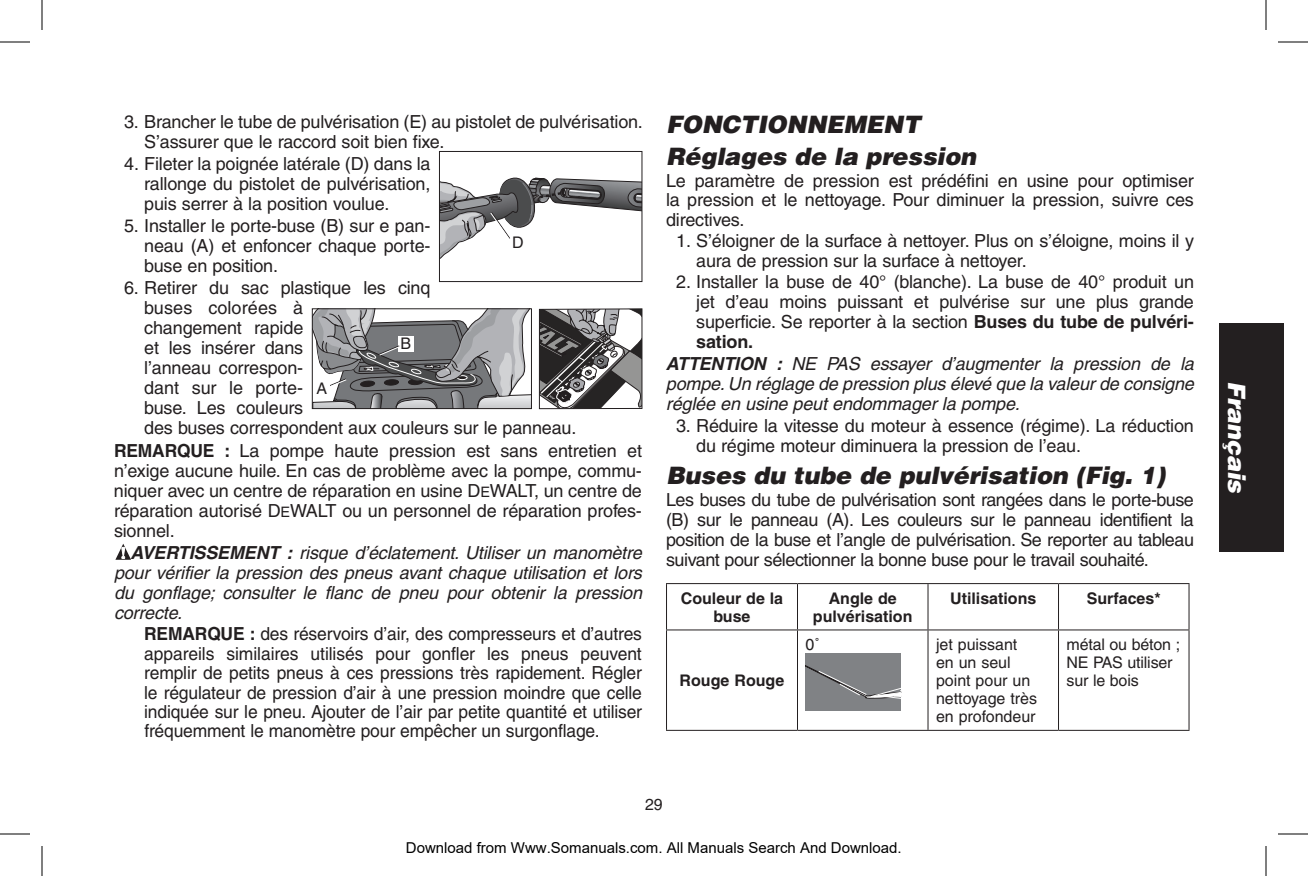
<style>
.page{position:relative;width:1308px;height:876px;background:#fff}
.page>*{position:absolute;margin:0;border:0;box-sizing:border-box;transform-origin:0 0}
.t1{font:italic 900 24px/32px "Helvetica";letter-spacing:-.005em;color:#231f20}
.t2{font:italic 900 24px "Helvetica";color:#fff}
.t3{font:18px/20px "Helvetica";letter-spacing:-.01em;color:#231f20}
.t4{font:italic 18px/20px "Helvetica";letter-spacing:-.01em;color:#231f20;text-align:justify}
.t5{font:italic 700 18px "Helvetica";letter-spacing:-.01em;color:#231f20}
.t6{font:700 18px "Helvetica";color:#231f20}
.t7{font:16px/18px "Helvetica";color:#231f20}
.t8{font:700 16px/18px "Helvetica";color:#231f20;text-align:center}
.t9{font:15px "Arial";color:#000}
.s1{font-weight:700}
.s2{font-family:"Helvetica SC800";font-size:14.4px}
</style>
<div class="page">
<div style="left:1219px;top:323px;width:65px;height:228px;background:#231f20"></div>
<svg style="left:439px;top:168px;width:203px;height:114px"></svg>
<svg style="left:541px;top:310px;width:99px;height:97px"></svg>
<div style="left:539px;top:308px;width:103px;height:101px;border:1px solid #231f20"></div>
<svg style="left:312px;top:309px;width:219px;height:100px;background:#959698"></svg>
<div style="left:314px;top:382px;width:16px;height:13px;background:#fff"></div>
<svg style="left:115px;top:544px;width:16px;height:16px"></svg>
<hr style="left:666px;top:583px;width:132px;height:1px;background:#231f20">
<hr style="left:666px;top:584px;width:1px;height:45px;background:#231f20">
<hr style="left:798px;top:583px;width:130px;height:1px;background:#231f20">
<hr style="left:797px;top:584px;width:1px;height:45px;background:#231f20">
<hr style="left:928px;top:583px;width:131px;height:1px;background:#231f20">
<hr style="left:928px;top:584px;width:1px;height:45px;background:#231f20">
<hr style="left:1059px;top:583px;width:131px;height:1px;background:#231f20">
<hr style="left:1058px;top:584px;width:1px;height:45px;background:#231f20">
<hr style="left:1189px;top:584px;width:1px;height:45px;background:#231f20">
<hr style="left:666px;top:629px;width:132px;height:1px;background:#231f20">
<hr style="left:666px;top:630px;width:1px;height:100px;background:#231f20">
<hr style="left:798px;top:629px;width:130px;height:1px;background:#231f20">
<hr style="left:797px;top:630px;width:1px;height:100px;background:#231f20">
<hr style="left:928px;top:629px;width:131px;height:1px;background:#231f20">
<hr style="left:928px;top:630px;width:1px;height:100px;background:#231f20">
<hr style="left:1059px;top:629px;width:131px;height:1px;background:#231f20">
<hr style="left:1058px;top:630px;width:1px;height:100px;background:#231f20">
<hr style="left:1189px;top:630px;width:1px;height:100px;background:#231f20">
<hr style="left:666px;top:730px;width:132px;height:1px;background:#231f20">
<hr style="left:798px;top:730px;width:130px;height:1px;background:#231f20">
<hr style="left:928px;top:730px;width:131px;height:1px;background:#231f20">
<hr style="left:1059px;top:730px;width:131px;height:1px;background:#231f20">
<div style="left:806px;top:654px;width:95px;height:57px;background:#808285"></div>
<svg style="left:806px;top:665px;width:95px;height:34px"></svg>
<hr style="left:0;top:42px;width:30px;height:1px;background:#000">
<hr style="left:1278px;top:42px;width:30px;height:1px;background:#000">
<hr style="left:0;top:834px;width:30px;height:1px;background:#000">
<hr style="left:1278px;top:834px;width:30px;height:1px;background:#000">
<hr style="left:42px;top:0;width:1px;height:30px;background:#000">
<hr style="left:42px;top:846px;width:1px;height:30px;background:#000">
<hr style="left:1266px;top:0;width:1px;height:30px;background:#000">
<hr style="left:1266px;top:846px;width:1px;height:30px;background:#000">
<p class="t3" style="left:144px;top:112px;width:500px;text-indent:-20px">3. Brancher le tube de pulvérisation (E) au pistolet de pulvérisation.<br>S’assurer que le raccord soit bien fixe.</p>
<p class="t3" style="left:124px;top:154px;width:308px">4. Fileter la poignée latérale (D) dans la</p>
<p class="t3" style="left:144px;top:174px;width:288px">rallonge du pistolet de pulvérisation, puis serrer à la position voulue.</p>
<p class="t3" style="left:144px;top:216px;width:288px;text-align:justify;text-indent:-20px">5. Installer le porte-buse (B) sur e pan&shy;neau (A) et enfoncer chaque porte&shy;buse en position.</p>
<p class="t3" style="left:144px;top:278px;width:288px;text-indent:-20px">6. Retirer du sac plastique les cinq buses colorées à</p>
<p class="t7" style="left:401px;top:334px;width:12px">B</p>
<p class="t7" style="left:316px;top:380px;width:12px">A</p>
<p class="t7" style="left:512px;top:233px;width:13px">D</p>
<p class="t3" style="left:144px;top:318px;width:434px">changement rapide<br>et les insérer dans<br>l’anneau correspon-<br>dant sur le porte-<br>buse. Les couleurs<br>des buses correspondent aux couleurs sur le panneau.</p>
<p class="t6" style="left:114px;top:439px;width:89px">REMARQUE</p>
<p class="t3" style="left:114px;top:440px;width:530px;text-align:justify;text-indent:111px"><span class="s1">:</span> La pompe haute pression est sans entretien et n’exige aucune huile. En cas de problème avec la pompe, commu&shy;niquer avec un centre de réparation en usine D<span class="s2">e</span>WALT, un centre de réparation autorisé D<span class="s2">e</span>WALT ou un personnel de réparation profes&shy;sionnel.</p>
<p class="t5" style="left:130px;top:541px;width:101px">AVERTISSEME</p>
<p class="t4" style="left:114px;top:542px;width:530px;text-indent:142px"><span class="s1">NT :</span> risque d’éclatement. Utiliser un manomètre pour vérifier la pression des pneus avant chaque utilisation et lors du gonflage; consulter le flanc de pneu pour obtenir la pression correcte.</p>
<p class="t6" style="left:114px;top:623px;width:15px">RE</p>
<p class="t3" style="left:144px;top:624px;width:499px;line-height:19.4px;text-align:justify;text-indent:24px"><span class="s1">MARQUE :</span> des réservoirs d’air, des compresseurs et d’autres appareils similaires utilisés pour gonfler les pneus peuvent remplir de petits pneus à ces pressions très rapidement. Régler le régulateur de pression d’air à une pression moindre que celle indiquée sur le pneu. Ajouter de l’air par petite quantité et utiliser fréquemment le manomètre pour empêcher un surgonflage.</p>
<h1 class="t1" style="left:666px;top:108px;width:35px">FONCTIONNE</h1>
<h1 class="t1" style="left:666px;top:108px;width:312px;text-indent:177px">MENT<br>Réglages de la pression</h1>
<p class="t3" style="left:666px;top:171px;width:529px;line-height:19.4px;text-align:justify">Le paramètre de pression est prédéfini en usine pour optimiser la pression et le nettoyage. Pour diminuer la pression, suivre ces directives.</p>
<p class="t3" style="left:696px;top:231px;width:499px;line-height:19.4px;text-indent:-20px">1. S’éloigner de la surface à nettoyer. Plus on s’éloigne, moins il y aura de pression sur la surface à nettoyer.</p>
<p class="t3" style="left:696px;top:272px;width:499px;text-align:justify;text-indent:-20px">2. Installer la buse de 40° (blanche). La buse de 40° produit un jet d’eau moins puissant et pulvérise sur une plus grande superficie. Se reporter à la section <span class="s1">Buses du tube de pulvéri&shy;sation.</span></p>
<p class="t5" style="left:666px;top:352px;width:24px">ATTE</p>
<p class="t4" style="left:666px;top:353px;width:530px;text-indent:45px"><span class="s1">NTION :</span> NE PAS essayer d’augmenter la pression de la pompe. Un réglage de pression plus élevé que la valeur de consigne réglée en usine peut endommager la pompe.</p>
<p class="t3" style="left:696px;top:416px;width:499px;text-indent:-20px">3. Réduire la vitesse du moteur à essence (régime). La réduction du régime moteur diminuera la pression de l’eau.</p>
<h1 class="t1" style="left:666px;top:459px;width:501px">Buses du tube de pulvérisation (Fig. 1)</h1>
<p class="t3" style="left:666px;top:490px;width:529px;text-align:justify">Les buses du tube de pulvérisation sont rangées dans le porte-buse (B) sur le panneau (A). Les couleurs sur le panneau identifient la position de la buse et l’angle de pulvérisation. Se reporter au tableau suivant pour sélectionner la bonne buse pour le travail souhaité.</p>
<p class="t8" style="left:681px;top:589px;width:104px">Couleur de la buse</p>
<p class="t8" style="left:813px;top:589px;width:101px">Angle de pulvérisation</p>
<p class="t8" style="left:950px;top:589px;width:88px">Utilisations</p>
<p class="t8" style="left:1087px;top:589px;width:75px">Surfaces*</p>
<p class="t8" style="left:680px;top:671px;width:106px">Rouge Rouge</p>
<p class="t7" style="left:805px;top:636px;width:16px">0˚</p>
<p class="t7" style="left:936px;top:636px;width:103px">jet puissant en un seul point pour un nettoyage très en profondeur</p>
<p class="t7" style="left:1067px;top:636px;width:115px">métal ou béton ;<br>NE PAS utiliser sur le bois</p>
<p class="t7" style="left:645px;top:796px;width:19px">29</p>
<p class="t9" style="left:406px;top:839px;width:497px">Download from Www.Somanuals.com. All Manuals Search And Download.</p>
<h1 class="t2" style="left:1253px;top:381px;width:114px;rotate:90deg">Français</h1>
</div>
